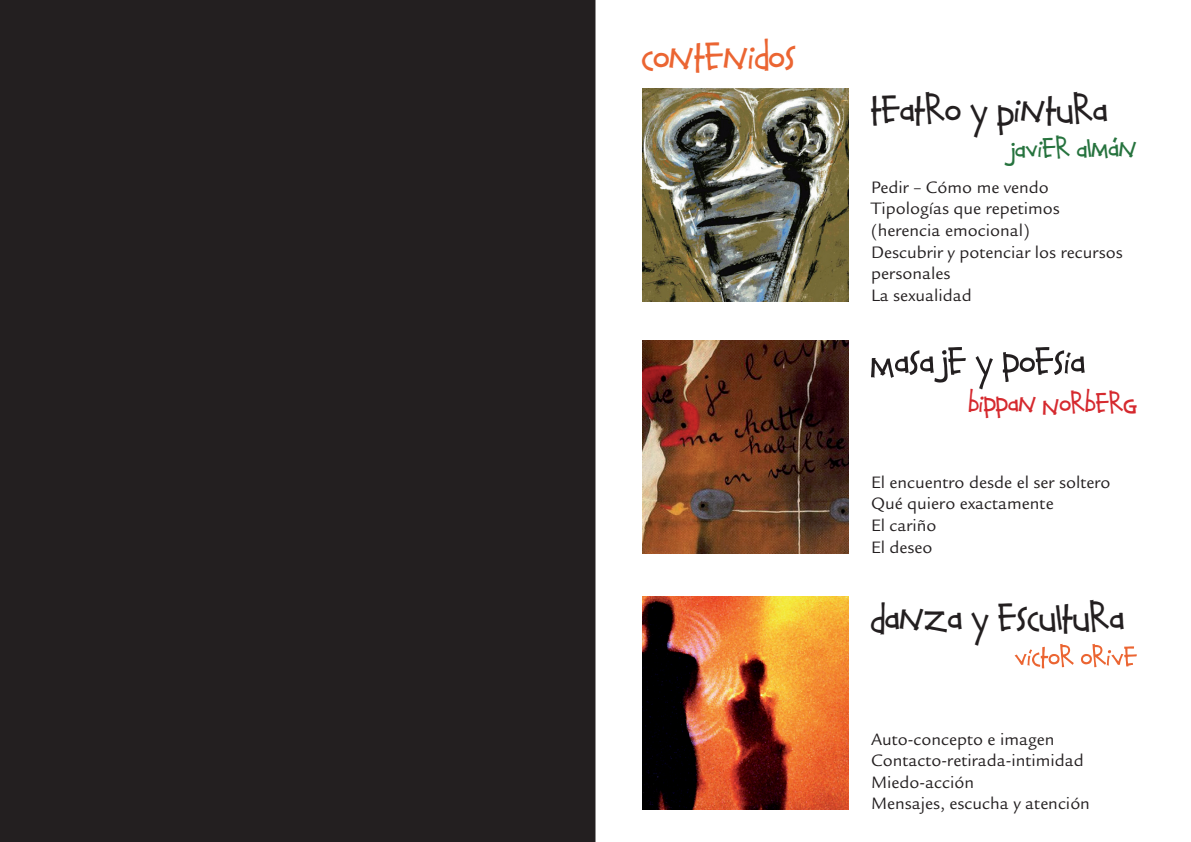
<style>
.page{position:relative;width:1191px;height:842px;background:#fff}
.page>*{position:absolute;margin:0;border:0;box-sizing:border-box;transform-origin:0 0}
.t1{font:36px "Calvin And Hobbes Normal";color:#231f20}
.t2{font:36px "Calvin And Hobbes Normal";color:#eb6532}
.t3{font:26px "Calvin And Hobbes Normal";color:#d5292e}
.t4{font:26px "Calvin And Hobbes Normal";color:#26733e}
.t5{font:18px/21.6px "Legacy Sans Std";color:#231f20}
</style>
<div class="page">
<div style="left:0;top:0;width:595px;height:842px;background:#231f20"></div>
<img style="left:642px;top:88px;width:206px;height:214px">
<img style="left:642px;top:340px;width:206px;height:214px">
<img style="left:642px;top:596px;width:206px;height:213px">
<svg style="left:1014px;top:644px;width:122px;height:24px"></svg>
<svg style="left:871px;top:347px;width:213px;height:42px"></svg>
<h1 class="t2" style="left:642px;top:35px;width:155px">Contenidos</h1>
<h1 class="t1" style="left:871px;top:88px;width:238px">Teatro y Pintura</h1>
<h2 class="t4" style="left:1005px;top:133px;width:134px">JAvier Alman</h2>
<p class="t5" style="left:871px;top:176px;width:253px">Pedir – Cómo me vendo<br>Tipologías que repetimos (herencia emocional)<br>Descubrir y potenciar los recursos personales<br>La sexualidad</p>
<h2 class="t3" style="left:969px;top:388px;width:170px">Bippan NorBerg</h2>
<p class="t5" style="left:871px;top:471px;width:241px">El encuentro desde el ser soltero<br>Qué quiero exactamente<br>El cariño<br>El deseo</p>
<h1 class="t1" style="left:871px;top:596px;width:255px">Danza y escultura</h1>
<p class="t5" style="left:871px;top:728px;width:220px">Auto-concepto e imagen<br>Contacto-retirada-intimidad<br>Miedo-acción<br>Mensajes, escucha y atención</p>
</div>
